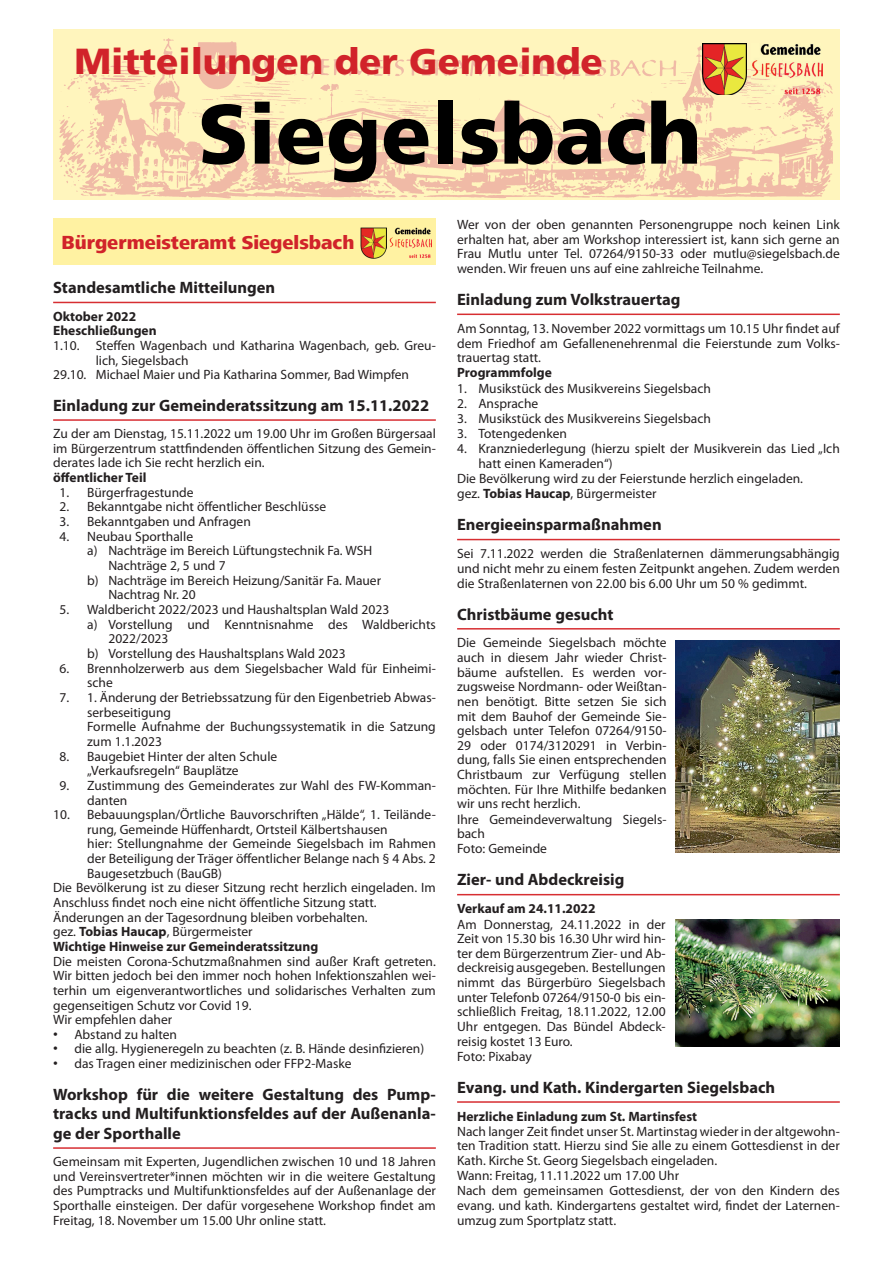
<style>
.page{position:relative;width:893px;height:1263px;background:#fff}
.page>*{position:absolute;margin:0;border:0;box-sizing:border-box;transform-origin:0 0}
.t1{font:900 84px "Frutiger LT";color:#000}
.t2{font:900 36px "Frutiger LT";color:#d1232a}
.t3{font:800 19.5px "Frutiger Next LT";color:#d1232a}
.t4{font:700 16.5px/19.5px "Myriad Pro";color:#231f20;text-align:justify}
.t5{font:13.5px/14.7px "Myriad Pro";color:#231f20}
.t6{font:700 13.5px/14.7px "Myriad Pro";color:#231f20}
.s1{font-weight:700}
.s2{font-family:"Arial"}
</style>
<div class="page">
<div style="left:53px;top:30px;width:787px;height:170px;background:#fff5bd"></div>
<img style="left:59px;top:38px;width:774px;height:161px">
<img style="left:703px;top:43px;width:44px;height:52px">
<img style="left:752px;top:44px;width:70px;height:51px">
<hr style="left:53px;top:302px;width:383px;height:1px;background:#d72e32">
<hr style="left:53px;top:419px;width:383px;height:2px;background:#d72e32">
<hr style="left:53px;top:1147px;width:383px;height:2px;background:#d72e32">
<div style="left:53px;top:218px;width:383px;height:47px;background:#fff2a2"></div>
<img style="left:360px;top:227px;width:26px;height:31px">
<img style="left:389px;top:228px;width:43px;height:30px">
<hr style="left:457px;top:314px;width:383px;height:1px;background:#d72e32">
<hr style="left:457px;top:539px;width:383px;height:1px;background:#d72e32">
<hr style="left:457px;top:628px;width:383px;height:1px;background:#d72e32">
<hr style="left:457px;top:894px;width:383px;height:1px;background:#d72e32">
<hr style="left:457px;top:1101px;width:383px;height:2px;background:#d72e32">
<img style="left:675px;top:641px;width:165px;height:211px">
<img style="left:675px;top:920px;width:165px;height:126px">
<h2 class="t2" style="left:74px;top:40px;width:530px">Mitteilungen der Gemeinde</h2>
<h1 class="t1" style="left:198px;top:83px;width:505px">Siegelsbach</h1>
<h3 class="t3" style="left:62px;top:231px;width:294px">Bürgermeisteramt Siegelsbach</h3>
<p class="t4" style="left:53px;top:277px;width:224px">Standesamtliche Mitteilungen</p>
<p class="t6" style="left:53px;top:308px;width:105px">Oktober 2022<br>Eheschließungen</p>
<p class="t5" style="left:53px;top:338px;width:384px">1.10. Steffen Wagenbach und Katharina Wagenbach, geb. Greu-</p>
<p class="t5" style="left:96px;top:352px;width:94px">lich, Siegelsbach</p>
<p class="t5" style="left:53px;top:367px;width:357px">29.10. Michael Maier und Pia Katharina Sommer, Bad Wimpfen</p>
<p class="t4" style="left:53px;top:395px;width:378px">Einladung zur Gemeinderatssitzung am 15.11.2022</p>
<p class="t5" style="left:53px;top:426px;width:384px;text-align:justify">Zu der am Dienstag, 15.11.2022 um 19.00 Uhr im Großen Bürgersaal im Bürgerzentrum stattfindenden öffentlichen Sitzung des Gemein&shy;derates lade ich Sie recht herzlich ein.</p>
<p class="t6" style="left:53px;top:470px;width:95px">öffentlicher Teil</p>
<p class="t5" style="left:59px;top:485px;width:136px">1. Bürgerfragestunde</p>
<p class="t5" style="left:59px;top:499px;width:268px">2. Bekanntgabe nicht öffentlicher Beschlüsse</p>
<p class="t5" style="left:59px;top:514px;width:193px">3. Bekanntgaben und Anfragen</p>
<p class="t5" style="left:59px;top:529px;width:135px">4. Neubau Sporthalle</p>
<p class="t5" style="left:87px;top:543px;width:287px">a) Nachträge im Bereich Lüftungstechnik Fa. WSH</p>
<p class="t5" style="left:108px;top:558px;width:119px">Nachträge 2, 5 und 7</p>
<p class="t5" style="left:87px;top:573px;width:295px">b) Nachträge im Bereich Heizung/Sanitär Fa. Mauer</p>
<p class="t5" style="left:108px;top:587px;width:89px">Nachtrag Nr. 20</p>
<p class="t5" style="left:59px;top:602px;width:331px">5. Waldbericht 2022/2023 und Haushaltsplan Wald 2023</p>
<p class="t5" style="left:87px;top:617px;width:350px">a) Vorstellung und Kenntnisnahme des Waldberichts</p>
<p class="t5" style="left:108px;top:631px;width:62px">2022/2023</p>
<p class="t5" style="left:87px;top:646px;width:260px">b) Vorstellung des Haushaltsplans Wald 2023</p>
<p class="t5" style="left:87px;top:661px;width:350px;text-indent:-28px">6. Brennholzerwerb aus dem Siegelsbacher Wald für Einheimi&shy;sche</p>
<p class="t5" style="left:87px;top:690px;width:350px;text-indent:-28px">7. 1. Änderung der Betriebssatzung für den Eigenbetrieb Abwas&shy;serbeseitigung<br>Formelle Aufnahme der Buchungssystematik in die Satzung zum 1.1.2023</p>
<p class="t5" style="left:87px;top:748px;width:192px;text-indent:-28px">8. Baugebiet Hinter der alten Schule „Verkaufsregeln“ Bauplätze</p>
<p class="t5" style="left:87px;top:778px;width:350px;text-indent:-28px">9. Zustimmung des Gemeinderates zur Wahl des FW-Komman&shy;danten</p>
<p class="t5" style="left:53px;top:807px;width:384px">10. Bebauungsplan/Örtliche Bauvorschriften „Hälde“, 1. Teilände-</p>
<p class="t5" style="left:87px;top:822px;width:302px">rung, Gemeinde Hüffenhardt, Ortsteil Kälbertshausen</p>
<p class="t5" style="left:87px;top:836px;width:350px">hier: Stellungnahme der Gemeinde Siegelsbach im Rahmen</p>
<p class="t5" style="left:87px;top:851px;width:350px">der Beteiligung der Träger öffentlicher Belange nach § 4 Abs. 2</p>
<p class="t5" style="left:87px;top:865px;width:136px">Baugesetzbuch (BauGB)</p>
<p class="t5" style="left:53px;top:880px;width:384px">Die Bevölkerung ist zu dieser Sitzung recht herzlich eingeladen. Im</p>
<p class="t5" style="left:53px;top:895px;width:325px">Anschluss findet noch eine nicht öffentliche Sitzung statt.</p>
<p class="t5" style="left:53px;top:909px;width:316px">Änderungen an der Tagesordnung bleiben vorbehalten.</p>
<p class="t5" style="left:53px;top:924px;width:201px">gez. <span class="s1">Tobias Haucap</span>, Bürgermeister</p>
<p class="t6" style="left:53px;top:939px;width:267px">Wichtige Hinweise zur Gemeinderatssitzung</p>
<p class="t5" style="left:53px;top:953px;width:384px">Die meisten Corona-Schutzmaßnahmen sind außer Kraft getreten.<br>Wir bitten jedoch bei den immer noch hohen Infektionszahlen wei&shy;terhin um eigenverantwortliches und solidarisches Verhalten zum gegenseitigen Schutz vor Covid 19.<br>Wir empfehlen daher</p>
<p class="t5" style="left:53px;top:1027px;width:125px"><span class="s2">•</span> Abstand zu halten</p>
<p class="t5" style="left:53px;top:1041px;width:373px"><span class="s2">•</span> die allg. Hygieneregeln zu beachten (z. B. Hände desinfizieren)</p>
<p class="t5" style="left:53px;top:1056px;width:300px"><span class="s2">•</span> das Tragen einer medizinischen oder FFP2-Maske</p>
<p class="t4" style="left:53px;top:1084px;width:384px">Workshop für die weitere Gestaltung des Pump&shy;tracks und Multifunktionsfeldes auf der Außenanla&shy;ge der Sporthalle</p>
<p class="t5" style="left:53px;top:1154px;width:384px;text-align:justify">Gemeinsam mit Experten, Jugendlichen zwischen 10 und 18 Jahren und Vereinsvertreter*innen möchten wir in die weitere Gestaltung des Pumptracks und Multifunktionsfeldes auf der Außenanlage der Sporthalle einsteigen. Der dafür vorgesehene Workshop findet am Freitag, 18. November um 15.00 Uhr online statt.</p>
<p class="t5" style="left:457px;top:217px;width:384px;text-align:justify">Wer von der oben genannten Personengruppe noch keinen Link erhalten hat, aber am Workshop interessiert ist, kann sich gerne an Frau Mutlu unter Tel. 07264/9150-33 oder mutlu@siegelsbach.de wenden. Wir freuen uns auf eine zahlreiche Teilnahme.</p>
<p class="t4" style="left:457px;top:289px;width:225px">Einladung zum Volkstrauertag</p>
<p class="t5" style="left:457px;top:321px;width:384px;text-align:justify">Am Sonntag, 13. November 2022 vormittags um 10.15 Uhr findet auf dem Friedhof am Gefallenenehrenmal die Feierstunde zum Volks&shy;trauertag statt.</p>
<p class="t6" style="left:457px;top:365px;width:96px">Programmfolge</p>
<p class="t5" style="left:457px;top:380px;width:255px">1. Musikstück des Musikvereins Siegelsbach</p>
<p class="t5" style="left:457px;top:396px;width:83px">2. Ansprache</p>
<p class="t5" style="left:457px;top:411px;width:255px">3. Musikstück des Musikvereins Siegelsbach</p>
<p class="t5" style="left:457px;top:426px;width:111px">3. Totengedenken</p>
<p class="t5" style="left:457px;top:441px;width:384px">4. Kranzniederlegung (hierzu spielt der Musikverein das Lied „Ich</p>
<p class="t5" style="left:478px;top:456px;width:136px">hatt einen Kameraden“)</p>
<p class="t5" style="left:457px;top:471px;width:347px">Die Bevölkerung wird zu der Feierstunde herzlich eingeladen.</p>
<p class="t5" style="left:457px;top:486px;width:201px">gez. <span class="s1">Tobias Haucap</span>, Bürgermeister</p>
<p class="t4" style="left:457px;top:514px;width:206px">Energieeinsparmaßnahmen</p>
<p class="t5" style="left:457px;top:546px;width:384px;text-align:justify">Sei 7.11.2022 werden die Straßenlaternen dämmerungsabhängig und nicht mehr zu einem festen Zeitpunkt angehen. Zudem werden die Straßenlaternen von 22.00 bis 6.00 Uhr um 50 % gedimmt.</p>
<p class="t4" style="left:457px;top:604px;width:158px">Christbäume gesucht</p>
<p class="t5" style="left:457px;top:635px;width:211px">Die Gemeinde Siegelsbach möchte auch in diesem Jahr wieder Christ&shy;bäume aufstellen. Es werden vor&shy;zugsweise Nordmann- oder Weißtan&shy;nen benötigt. Bitte setzen Sie sich mit dem Bauhof der Gemeinde Sie&shy;gelsbach unter Telefon 07264/9150-<br>29 oder 0174/3120291 in Verbin&shy;dung, falls Sie einen entsprechenden<br>Christbaum zur Verfügung stellen möchten. Für Ihre Mithilfe bedanken wir uns recht herzlich.<br>Ihre Gemeindeverwaltung Siegels&shy;bach<br>Foto: Gemeinde</p>
<p class="t4" style="left:457px;top:869px;width:169px">Zier- und Abdeckreisig</p>
<p class="t6" style="left:457px;top:901px;width:140px">Verkauf am 24.11.2022</p>
<p class="t5" style="left:457px;top:916px;width:210px">Am Donnerstag, 24.11.2022 in der<br>Zeit von 15.30 bis 16.30 Uhr wird hin&shy;ter dem Bürgerzentrum Zier- und Ab&shy;deckreisig ausgegeben. Bestellungen nimmt das Bürgerbüro Siegelsbach unter Telefonb 07264/9150-0 bis ein&shy;schließlich Freitag, 18.11.2022, 12.00<br>Uhr entgegen. Das Bündel Abdeck&shy;reisig kostet 13 Euro.<br>Foto: Pixabay</p>
<p class="t4" style="left:457px;top:1077px;width:320px">Evang. und Kath. Kindergarten Siegelsbach</p>
<p class="t6" style="left:457px;top:1108px;width:242px">Herzliche Einladung zum St. Martinsfest</p>
<p class="t5" style="left:457px;top:1124px;width:384px">Nach langer Zeit findet unser St. Martinstag wieder in der altgewohn&shy;ten Tradition statt. Hierzu sind Sie alle zu einem Gottesdienst in der Kath. Kirche St. Georg Siegelsbach eingeladen.<br>Wann: Freitag, 11.11.2022 um 17.00 Uhr<br>Nach dem gemeinsamen Gottesdienst, der von den Kindern des evang. und kath. Kindergartens gestaltet wird, findet der Laternen&shy;umzug zum Sportplatz statt.</p>
</div>
